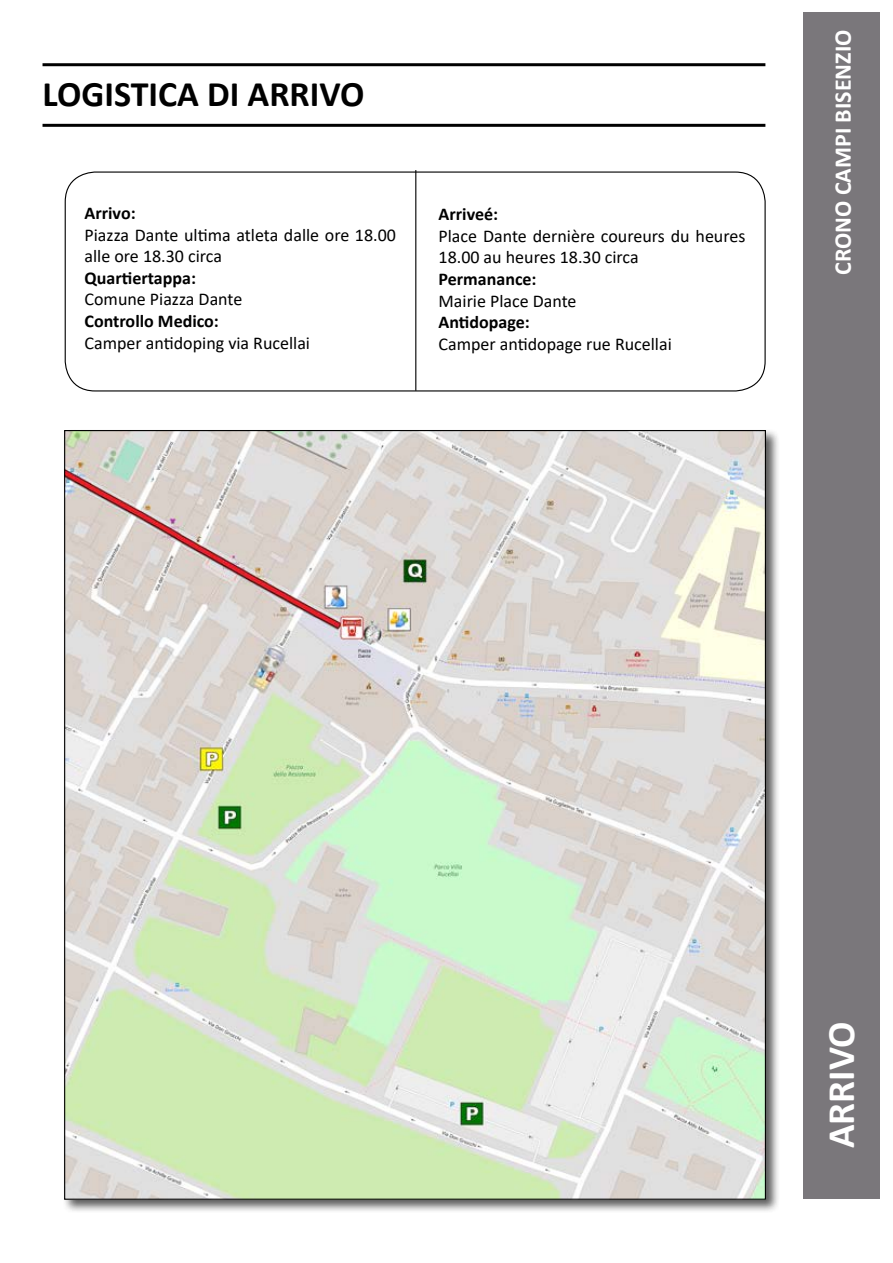
<style>
.page{position:relative;width:893px;height:1263px;background:#fff}
.page>*{position:absolute;margin:0;border:0;box-sizing:border-box;transform-origin:0 0}
.t1{font:700 39px "Calibri";color:#fff}
.t2{font:700 36px "Calibri";color:#000}
.t3{font:700 24px "Calibri";color:#fff}
.t4{font:18px/21.6px "Calibri";color:#000}
.t5{font:700 18px "Calibri";color:#000}
</style>
<div class="page">
<div style="left:804px;top:13px;width:76px;height:1186px;background:#7a777b"></div>
<hr style="left:43px;top:124px;width:722px;height:3px;background:#000">
<hr style="left:43px;top:63px;width:722px;height:3px;background:#000">
<div style="left:65px;top:171px;width:701px;height:220px;border:1px solid #000;border-radius:30px"></div>
<hr style="left:415px;top:170px;width:1px;height:221px;background:#000">
<div style="left:62px;top:428px;width:718px;height:786px;background:#000;opacity:.65"></div>
<img style="left:66px;top:432px;width:698px;height:766px">
<h2 class="t2" style="left:43px;top:79px;width:323px">LOGISTICA DI ARRIVO</h2>
<p class="t5" style="left:85px;top:206px;width:53px">Arrivo:</p>
<p class="t4" style="left:85px;top:225px;width:313px">Piazza Dante ultima atleta dalle ore 18.00 alle ore 18.30 circa</p>
<p class="t5" style="left:85px;top:270px;width:113px">Quartiertappa:</p>
<p class="t4" style="left:85px;top:290px;width:159px">Comune Piazza Dante</p>
<p class="t5" style="left:85px;top:314px;width:136px">Controllo Medico:</p>
<p class="t4" style="left:85px;top:333px;width:227px">Camper antidoping via Rucellai</p>
<p class="t5" style="left:439px;top:207px;width:61px">Arriveé:</p>
<p class="t4" style="left:439px;top:226px;width:308px">Place Dante dernière coureurs du heures<br>18.00 au heures 18.30 circa</p>
<p class="t5" style="left:439px;top:271px;width:100px">Permanance:</p>
<p class="t4" style="left:439px;top:291px;width:140px">Mairie Place Dante</p>
<p class="t5" style="left:439px;top:315px;width:93px">Antidopage:</p>
<p class="t4" style="left:439px;top:334px;width:235px">Camper antidopage rue Rucellai</p>
<h3 class="t3" style="left:833px;top:275px;width:247px;rotate:-90deg">CRONO CAMPI BISENZIO</h3>
<h1 class="t1" style="left:825px;top:1148px;width:128px;rotate:-90deg">ARRIVO</h1>
</div>
